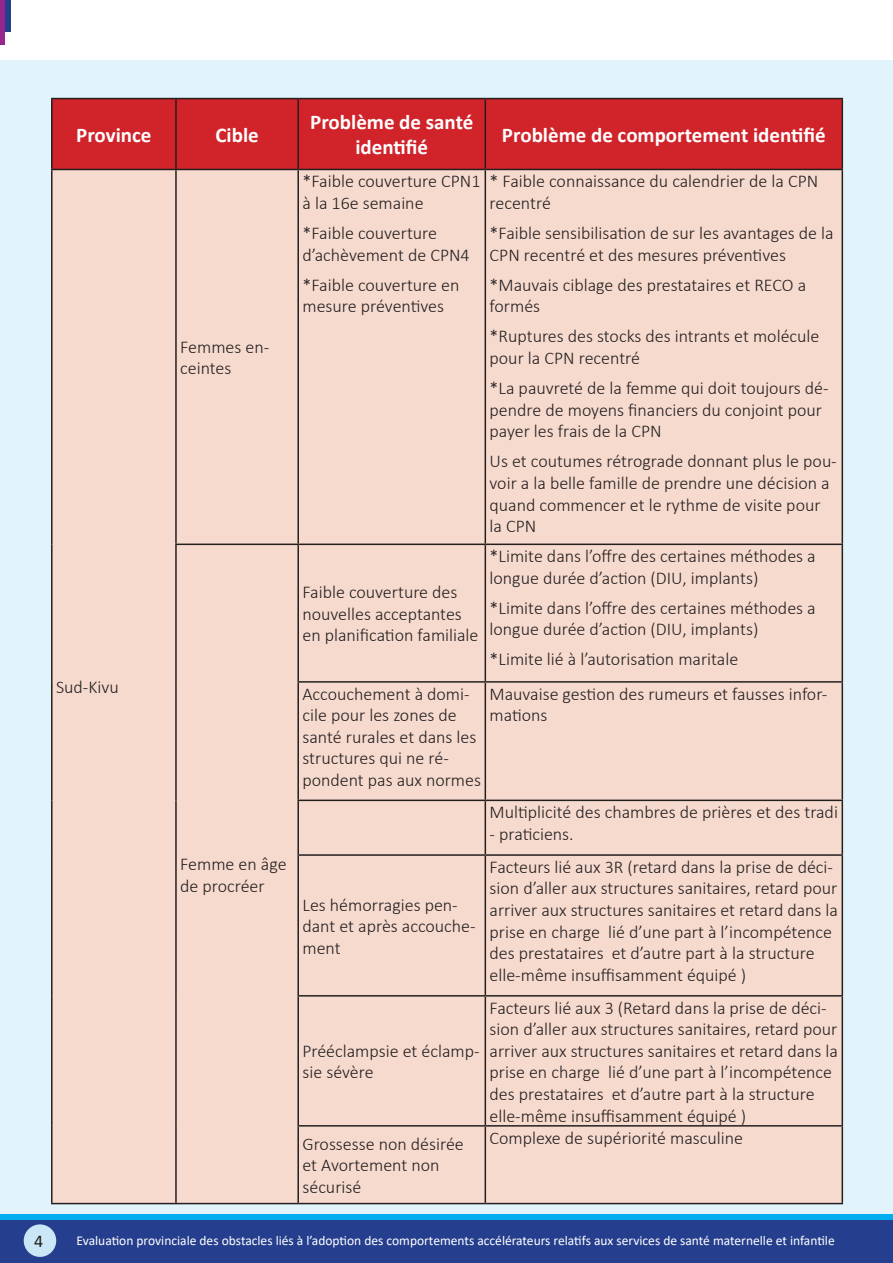
<style>
.page{position:relative;width:893px;height:1263px;background:#fff}
.page>*{position:absolute;margin:0;border:0;box-sizing:border-box;transform-origin:0 0}
.titre_tableau{font:700 21px/25.2px "Calibri";color:#fff;text-align:center}
.texte_tablo{font:300 18px/21.6px "Calibri";color:#231f20}
.t1{font:18px "Calibri";color:#231f20}
.t2{font:13.5px "Calibri";color:#fff}
</style>
<div class="page">
<div style="left:0;top:61px;width:893px;height:1182px;background:#e1f4fc"></div>
<div style="left:0;top:1220px;width:893px;height:43px;background:#253f8e"></div>
<div style="left:24px;top:1224px;width:32px;height:33px;background:#cae6f7;border-radius:50%"></div>
<div style="left:0;top:1214px;width:893px;height:6px;background:#00aeef"></div>
<div style="left:5px;top:0;width:6px;height:32px;background:#253f8e"></div>
<div style="left:0;top:0;width:5px;height:45px;background:#96268d"></div>
<div style="left:53px;top:99px;width:789px;height:70px;background:#d1232a"></div>
<div style="left:53px;top:170px;width:789px;height:1033px;background:#f7dace"></div>
<hr style="left:51px;top:170px;width:2px;height:374px;background:#231f20">
<hr style="left:51px;top:544px;width:2px;height:138px;background:#231f20">
<hr style="left:51px;top:682px;width:2px;height:118px;background:#231f20">
<hr style="left:51px;top:800px;width:2px;height:55px;background:#231f20">
<hr style="left:51px;top:855px;width:2px;height:141px;background:#231f20">
<hr style="left:51px;top:996px;width:2px;height:130px;background:#231f20">
<hr style="left:51px;top:1126px;width:2px;height:77px;background:#231f20">
<hr style="left:175px;top:170px;width:2px;height:374px;background:#231f20">
<hr style="left:297px;top:170px;width:2px;height:374px;background:#231f20">
<hr style="left:485px;top:170px;width:1px;height:374px;background:#231f20">
<hr style="left:842px;top:170px;width:1px;height:374px;background:#231f20">
<hr style="left:175px;top:544px;width:123px;height:1px;background:#231f20">
<hr style="left:175px;top:545px;width:2px;height:137px;background:#231f20">
<hr style="left:175px;top:682px;width:2px;height:118px;background:#231f20">
<hr style="left:175px;top:800px;width:2px;height:55px;background:#231f20">
<hr style="left:175px;top:855px;width:2px;height:141px;background:#231f20">
<hr style="left:175px;top:996px;width:2px;height:130px;background:#231f20">
<hr style="left:175px;top:1126px;width:2px;height:77px;background:#231f20">
<hr style="left:298px;top:544px;width:187px;height:1px;background:#231f20">
<hr style="left:297px;top:545px;width:2px;height:136px;background:#231f20">
<hr style="left:485px;top:544px;width:358px;height:1px;background:#231f20">
<hr style="left:485px;top:545px;width:1px;height:136px;background:#231f20">
<hr style="left:842px;top:545px;width:1px;height:136px;background:#231f20">
<hr style="left:297px;top:681px;width:188px;height:2px;background:#231f20">
<hr style="left:297px;top:683px;width:2px;height:117px;background:#231f20">
<hr style="left:485px;top:681px;width:358px;height:2px;background:#231f20">
<hr style="left:485px;top:683px;width:1px;height:117px;background:#231f20">
<hr style="left:842px;top:683px;width:1px;height:117px;background:#231f20">
<hr style="left:297px;top:800px;width:188px;height:1px;background:#231f20">
<hr style="left:297px;top:801px;width:2px;height:53px;background:#231f20">
<hr style="left:485px;top:800px;width:358px;height:1px;background:#231f20">
<hr style="left:485px;top:801px;width:1px;height:53px;background:#231f20">
<hr style="left:842px;top:801px;width:1px;height:53px;background:#231f20">
<hr style="left:297px;top:854px;width:188px;height:2px;background:#231f20">
<hr style="left:297px;top:856px;width:2px;height:139px;background:#231f20">
<hr style="left:485px;top:854px;width:358px;height:2px;background:#231f20">
<hr style="left:485px;top:856px;width:1px;height:139px;background:#231f20">
<hr style="left:842px;top:856px;width:1px;height:139px;background:#231f20">
<hr style="left:297px;top:995px;width:188px;height:1px;background:#231f20">
<hr style="left:297px;top:996px;width:2px;height:129px;background:#231f20">
<hr style="left:485px;top:995px;width:358px;height:1px;background:#231f20">
<hr style="left:485px;top:996px;width:1px;height:129px;background:#231f20">
<hr style="left:842px;top:996px;width:1px;height:129px;background:#231f20">
<hr style="left:297px;top:1125px;width:188px;height:1px;background:#231f20">
<hr style="left:297px;top:1126px;width:2px;height:77px;background:#231f20">
<hr style="left:485px;top:1125px;width:358px;height:1px;background:#231f20">
<hr style="left:485px;top:1126px;width:1px;height:77px;background:#231f20">
<hr style="left:842px;top:1126px;width:1px;height:77px;background:#231f20">
<hr style="left:51px;top:1203px;width:125px;height:1px;background:#231f20">
<hr style="left:176px;top:1203px;width:122px;height:1px;background:#231f20">
<hr style="left:298px;top:1203px;width:187px;height:1px;background:#231f20">
<hr style="left:485px;top:1203px;width:358px;height:1px;background:#231f20">
<hr style="left:51px;top:98px;width:125px;height:1px;background:#231f20">
<hr style="left:51px;top:99px;width:2px;height:70px;background:#231f20">
<hr style="left:176px;top:98px;width:122px;height:1px;background:#231f20">
<hr style="left:175px;top:99px;width:2px;height:70px;background:#231f20">
<hr style="left:298px;top:98px;width:187px;height:1px;background:#231f20">
<hr style="left:297px;top:99px;width:2px;height:70px;background:#231f20">
<hr style="left:485px;top:98px;width:358px;height:1px;background:#231f20">
<hr style="left:485px;top:99px;width:1px;height:70px;background:#231f20">
<hr style="left:842px;top:99px;width:1px;height:70px;background:#231f20">
<hr style="left:51px;top:169px;width:125px;height:1px;background:#231f20">
<hr style="left:176px;top:169px;width:122px;height:1px;background:#231f20">
<hr style="left:298px;top:169px;width:187px;height:1px;background:#231f20">
<hr style="left:485px;top:169px;width:358px;height:1px;background:#231f20">
<p class="titre_tableau" style="left:76px;top:122px;width:77px">Province</p>
<p class="titre_tableau" style="left:215px;top:122px;width:45px">Cible</p>
<p class="texte_tablo" style="left:180px;top:336px;width:91px">Femmes en&shy;ceintes</p>
<p class="texte_tablo" style="left:56px;top:676px;width:64px">Sud-Kivu</p>
<p class="texte_tablo" style="left:180px;top:853px;width:108px">Femme en âge de procréer</p>
<p class="titre_tableau" style="left:310px;top:109px;width:165px">Problème de santé identifié</p>
<p class="texte_tablo" style="left:302px;top:170px;width:180px">*Faible couverture CPN1 à la 16e semaine</p>
<p class="texte_tablo" style="left:302px;top:222px;width:169px">*Faible couverture d’achèvement de CPN4</p>
<p class="texte_tablo" style="left:302px;top:274px;width:158px">*Faible couverture en mesure préventives</p>
<p class="texte_tablo" style="left:302px;top:581px;width:178px">Faible couverture des nouvelles acceptantes en planification familiale</p>
<p class="titre_tableau" style="left:502px;top:122px;width:325px">Problème de comportement identifié</p>
<p class="texte_tablo" style="left:490px;top:170px;width:330px">* Faible connaissance du calendrier de la CPN recentré</p>
<p class="texte_tablo" style="left:490px;top:222px;width:346px">*Faible sensibilisation de sur les avantages de la<br>CPN recentré et des mesures préventives</p>
<p class="texte_tablo" style="left:490px;top:274px;width:318px">*Mauvais ciblage des prestataires et RECO a formés</p>
<p class="texte_tablo" style="left:490px;top:325px;width:331px">*Ruptures des stocks des intrants et molécule pour la CPN recentré</p>
<p class="texte_tablo" style="left:490px;top:377px;width:341px">*La pauvreté de la femme qui doit toujours dé&shy;pendre de moyens financiers du conjoint pour payer les frais de la CPN</p>
<p class="texte_tablo" style="left:490px;top:450px;width:349px">Us et coutumes rétrograde donnant plus le pou&shy;voir a la belle famille de prendre une décision a quand commencer et le rythme de visite pour la CPN</p>
<p class="texte_tablo" style="left:490px;top:545px;width:328px">*Limite dans l’offre des certaines méthodes a longue durée d’action (DIU, implants)</p>
<p class="texte_tablo" style="left:490px;top:597px;width:328px">*Limite dans l’offre des certaines méthodes a longue durée d’action (DIU, implants)</p>
<p class="texte_tablo" style="left:490px;top:648px;width:250px">*Limite lié à l’autorisation maritale</p>
<p class="texte_tablo" style="left:302px;top:683px;width:180px">Accouchement à domi&shy;cile pour les zones de santé rurales et dans les structures qui ne ré&shy;pondent pas aux normes</p>
<p class="texte_tablo" style="left:490px;top:683px;width:339px">Mauvaise gestion des rumeurs et fausses infor&shy;mations</p>
<p class="texte_tablo" style="left:490px;top:801px;width:350px">Multiplicité des chambres de prières et des tradi</p>
<p class="texte_tablo" style="left:490px;top:823px;width:86px">- praticiens.</p>
<p class="texte_tablo" style="left:302px;top:894px;width:175px">Les hémorragies pen&shy;dant et après accouche&shy;ment</p>
<p class="texte_tablo" style="left:302px;top:1040px;width:179px">Prééclampsie et éclamp&shy;sie sévère</p>
<p class="texte_tablo" style="left:490px;top:856px;width:350px">Facteurs lié aux 3R (retard dans la prise de déci&shy;sion d’aller aux structures sanitaires, retard pour arriver aux structures sanitaires et retard dans la prise en charge lié d’une part à l’incompétence des prestataires et d’autre part à la structure elle-même insuffisamment équipé )</p>
<p class="texte_tablo" style="left:490px;top:997px;width:350px">Facteurs lié aux 3 (Retard dans la prise de déci&shy;sion d’aller aux structures sanitaires, retard pour arriver aux structures sanitaires et retard dans la prise en charge lié d’une part à l’incompétence des prestataires et d’autre part à la structure elle-même insuffisamment équipé )</p>
<p class="texte_tablo" style="left:302px;top:1133px;width:163px">Grossesse non désirée et Avortement non sécurisé</p>
<p class="texte_tablo" style="left:490px;top:1127px;width:255px">Complexe de supériorité masculine</p>
<p class="t1" style="left:34px;top:1229px;width:11px">4</p>
<p class="t2" style="left:77px;top:1231px;width:760px">Evaluation provinciale des obstacles liés à l’adoption des comportements accélérateurs relatifs aux services de santé maternelle et infantile</p>
</div>
